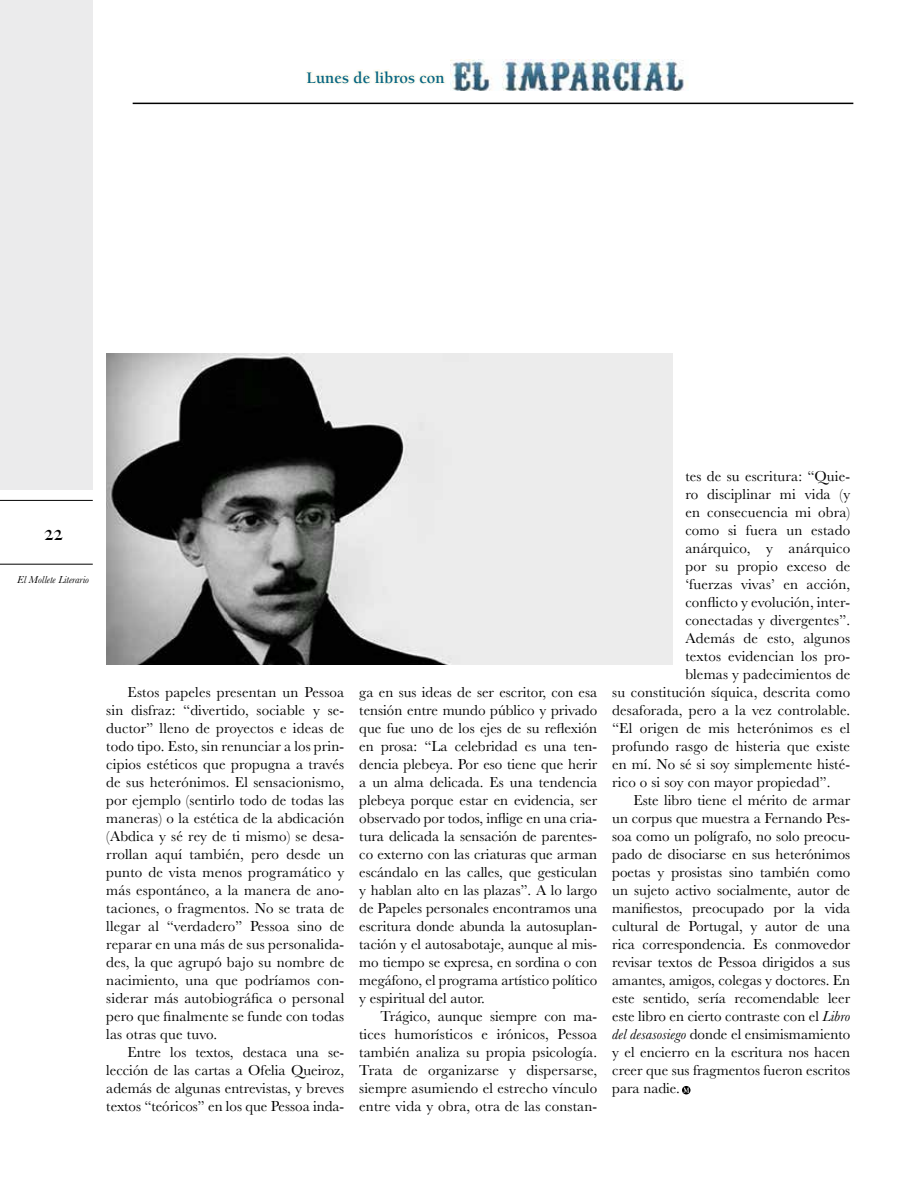
<style>
.page{position:relative;width:918px;height:1188px;background:#fff}
.page>*{position:absolute;margin:0;border:0;box-sizing:border-box;transform-origin:0 0}
.t1{font:500 21px "Big Caslon";color:#000}
.t2{font:700 16.5px "Berkeley";color:#066581}
.t3{font:15px/18px "Baskerville";color:#000;text-align:justify}
.t4{font:italic 10.5px "Baskerville";color:#000}
.s1{font-style:italic}
</style>
<div class="page">
<div style="left:0;top:0;width:93px;height:490px;background:#ebebec"></div>
<hr style="left:0;top:564px;width:93px;height:1px;background:#000">
<hr style="left:0;top:500px;width:93px;height:1px;background:#000">
<svg style="left:682px;top:1086px;width:9px;height:8px"></svg>
<svg style="left:683px;top:1088px;width:6px;height:5px"></svg>
<img style="left:451px;top:59px;width:237px;height:32px">
<hr style="left:133px;top:103px;width:720px;height:1px;background:#000">
<svg style="left:306px;top:69px;width:140px;height:16px"></svg>
<img style="left:106px;top:353px;width:567px;height:312px">
<p class="t2" style="left:307px;top:69px;width:139px">Lunes de libros con</p>
<h1 class="t1" style="left:44px;top:515px;width:20px">22</h1>
<p class="t4" style="left:17px;top:573px;width:73px">El Mollete Literario</p>
<p class="t3" style="left:106px;top:683px;width:240px;text-indent:21px">Estos papeles presentan un Pessoa sin disfraz: “divertido, sociable y se&shy;ductor” lleno de proyectos e ideas de todo tipo. Esto, sin renunciar a los prin&shy;cipios estéticos que propugna a través de sus heterónimos. El sensacionismo, por ejemplo (sentirlo todo de todas las maneras) o la estética de la abdicación (Abdica y sé rey de ti mismo) se desa&shy;rrollan aquí también, pero desde un punto de vista menos programático y más espontáneo, a la manera de ano&shy;taciones, o fragmentos. No se trata de llegar al “verdadero” Pessoa sino de reparar en una más de sus personalida&shy;des, la que agrupó bajo su nombre de nacimiento, una que podríamos con&shy;siderar más autobiográfica o personal pero que finalmente se funde con todas las otras que tuvo.</p>
<p class="t3" style="left:106px;top:1043px;width:239px;text-indent:21px">Entre los textos, destaca una se&shy;lección de las cartas a Ofelia Queiroz, además de algunas entrevistas, y breves textos “teóricos” en los que Pessoa inda-</p>
<p class="t3" style="left:359px;top:683px;width:240px">ga en sus ideas de ser escritor, con esa tensión entre mundo público y privado que fue uno de los ejes de su reflexión en prosa: “La celebridad es una ten&shy;dencia plebeya. Por eso tiene que herir a un alma delicada. Es una tendencia plebeya porque estar en evidencia, ser observado por todos, inflige en una cria&shy;tura delicada la sensación de parentes&shy;co externo con las criaturas que arman escándalo en las calles, que gesticulan y hablan alto en las plazas”. A lo largo de Papeles personales encontramos una escritura donde abunda la autosuplan&shy;tación y el autosabotaje, aunque al mis&shy;mo tiempo se expresa, en sordina o con megáfono, el programa artístico político y espiritual del autor.</p>
<p class="t3" style="left:359px;top:1007px;width:239px;text-indent:21px">Trágico, aunque siempre con ma&shy;tices humorísticos e irónicos, Pessoa también analiza su propia psicología.<br>Trata de organizarse y dispersarse, siempre asumiendo el estrecho vínculo entre vida y obra, otra de las constan-</p>
<p class="t3" style="left:685px;top:467px;width:166px">tes de su escritura: “Quie-</p>
<p class="t3" style="left:685px;top:485px;width:166px">ro disciplinar mi vida (y</p>
<p class="t3" style="left:685px;top:503px;width:166px">en consecuencia mi obra)</p>
<p class="t3" style="left:685px;top:521px;width:166px">como si fuera un estado</p>
<p class="t3" style="left:685px;top:539px;width:166px">anárquico, y anárquico</p>
<p class="t3" style="left:685px;top:557px;width:166px">por su propio exceso de</p>
<p class="t3" style="left:685px;top:575px;width:166px">‘fuerzas vivas’ en acción,</p>
<p class="t3" style="left:685px;top:593px;width:166px">conflicto y evolución, inter-</p>
<p class="t3" style="left:685px;top:611px;width:166px">conectadas y divergentes”.</p>
<p class="t3" style="left:685px;top:629px;width:166px">Además de esto, algunos</p>
<p class="t3" style="left:685px;top:647px;width:166px">textos evidencian los pro-</p>
<p class="t3" style="left:685px;top:665px;width:166px">blemas y padecimientos de</p>
<p class="t3" style="left:612px;top:683px;width:239px">su constitución síquica, descrita como</p>
<p class="t3" style="left:612px;top:701px;width:239px">desaforada, pero a la vez controlable.</p>
<p class="t3" style="left:612px;top:719px;width:239px">“El origen de mis heterónimos es el</p>
<p class="t3" style="left:612px;top:737px;width:239px">profundo rasgo de histeria que existe</p>
<p class="t3" style="left:612px;top:755px;width:239px">en mí. No sé si soy simplemente histé-</p>
<p class="t3" style="left:612px;top:773px;width:220px">rico o si soy con mayor propiedad”.</p>
<p class="t3" style="left:634px;top:791px;width:218px">Este libro tiene el mérito de armar</p>
<p class="t3" style="left:612px;top:809px;width:239px">un corpus que muestra a Fernando Pes-</p>
<p class="t3" style="left:612px;top:827px;width:239px">soa como un polígrafo, no solo preocu-</p>
<p class="t3" style="left:612px;top:845px;width:239px">pado de disociarse en sus heterónimos</p>
<p class="t3" style="left:612px;top:863px;width:239px">poetas y prosistas sino también como</p>
<p class="t3" style="left:612px;top:881px;width:239px">un sujeto activo socialmente, autor de</p>
<p class="t3" style="left:612px;top:899px;width:239px">manifiestos, preocupado por la vida</p>
<p class="t3" style="left:612px;top:917px;width:239px">cultural de Portugal, y autor de una</p>
<p class="t3" style="left:612px;top:935px;width:239px">rica correspondencia. Es conmovedor</p>
<p class="t3" style="left:612px;top:953px;width:239px">revisar textos de Pessoa dirigidos a sus</p>
<p class="t3" style="left:612px;top:971px;width:239px">amantes, amigos, colegas y doctores. En</p>
<p class="t3" style="left:612px;top:989px;width:239px">este sentido, sería recomendable leer</p>
<p class="t3" style="left:612px;top:1007px;width:239px">este libro en cierto contraste con el <span class="s1">Libro</span></p>
<p class="t3" style="left:612px;top:1025px;width:239px"><span class="s1">del desasosiego</span> donde el ensimismamiento</p>
<p class="t3" style="left:612px;top:1043px;width:239px">y el encierro en la escritura nos hacen</p>
<p class="t3" style="left:612px;top:1061px;width:239px">creer que sus fragmentos fueron escritos</p>
<p class="t3" style="left:612px;top:1079px;width:69px">para nadie.</p>
</div>
